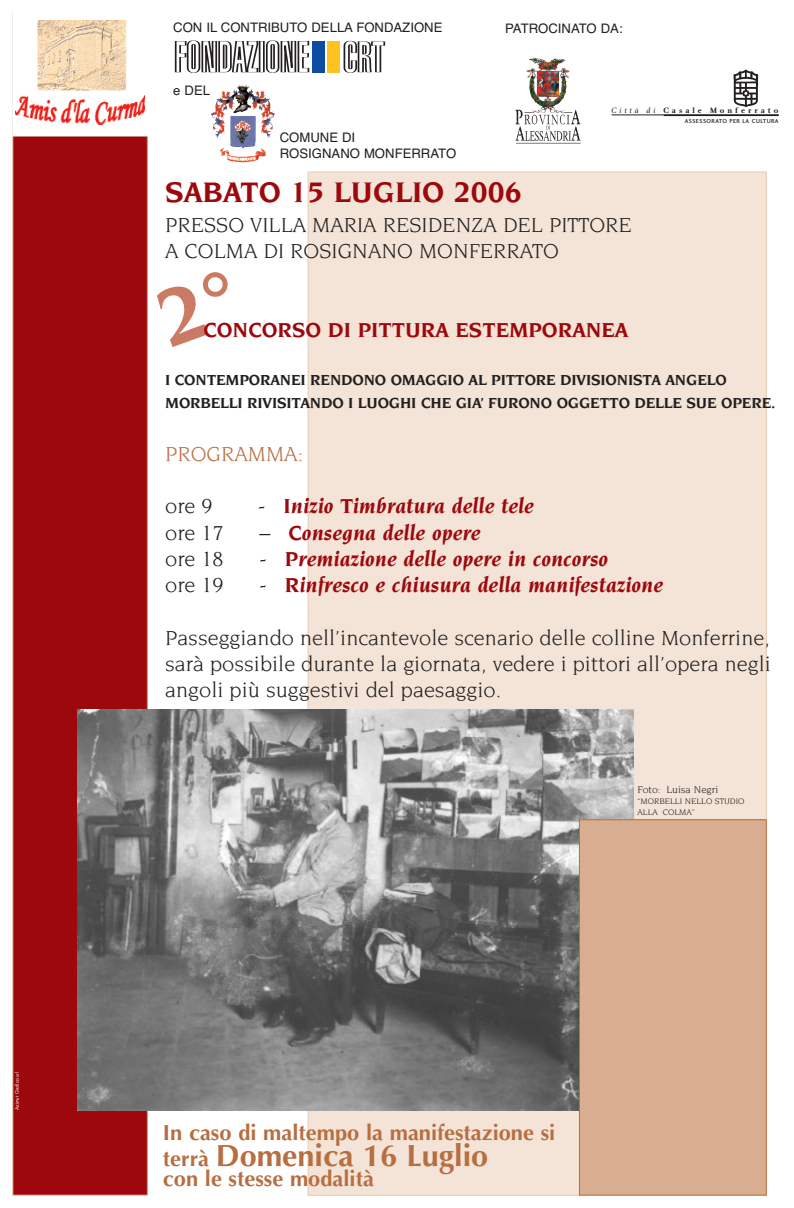
<style>
.page{position:relative;width:794px;height:1208px;background:#fff}
.page>*{position:absolute;margin:0;border:0;box-sizing:border-box;transform-origin:0 0}
.t1{font:700 30.62px "Optima";color:#b76e41}
.t2{font:700 30.62px "Novarese";color:#9d080d}
.t3{font:21.88px/26.2px "Novarese";color:#231f20}
.t4{font:italic 700 21.88px "Novarese";color:#9d080d}
.t5{font:700 21.88px "Optima";color:#b76e41}
.t6{font:700 21.88px "Novarese";color:#9d080d}
.t7{font:21.88px "Novarese";color:#b76e41}
.t8{font:700 15.75px/23.5px "Novarese";letter-spacing:-.01em;color:#231f20}
.t9{font:13.12px/15.8px "Helvetica";color:#231f20}
.t10{font:10.5px "Novarese";color:#231f20}
.t11{font:8.75px/10.5px "Novarese";color:#231f20}
.t12{font:8.05px "Charlotte Bold Plain";letter-spacing:.365em;color:#231f20}
.t13{font:5.95px "Charlotte Sans Medium Plain";letter-spacing:.07em;color:#231f20}
.t14{font:4.81px "Futura";color:#fff}
.s1{font-family:"Charlotte Book Italic Plain"}
.s2{font-weight:400;font-style:normal;color:#231f20}
.s3{font-size:21.88px}
</style>
<div class="page">
<div style="left:308px;top:172px;width:458px;height:1023px;background:#f3e4d7"></div>
<div style="left:13px;top:13px;width:134px;height:1182px;background:#9d080d"></div>
<div style="left:12px;top:12px;width:136px;height:1184px;border:1px solid #d9ad90"></div>
<div style="left:13px;top:13px;width:134px;height:123px;background:#fff"></div>
<img style="left:15px;top:21px;width:129px;height:104px">
<div style="left:12px;top:12px;width:136px;height:124px;border:1px solid #fff"></div>
<img style="left:78px;top:709px;width:556px;height:401px">
<div style="left:579px;top:820px;width:187px;height:375px;background:#d9ad90"></div>
<div style="left:579px;top:819px;width:187px;height:377px;border:1px solid #b76e41"></div>
<svg style="left:175px;top:41px;width:210px;height:32px"></svg>
<div style="left:312px;top:41px;width:13px;height:32px;background:#0d4da1"></div>
<div style="left:327px;top:41px;width:13px;height:32px;background:#fec221"></div>
<img style="left:210px;top:85px;width:65px;height:45px">
<svg style="left:516px;top:101px;width:65px;height:43px"></svg>
<svg style="left:515px;top:109px;width:65px;height:34px"></svg>
<svg style="left:537px;top:58px;width:7px;height:3px"></svg>
<hr style="left:611px;top:115px;width:167px;height:1px;background:#231f20">
<img style="left:733px;top:69px;width:26px;height:38px">
<p class="t14" style="left:15px;top:1110px;width:40px;rotate:-90deg">Azimut Grafica srl</p>
<p class="t9" style="left:173px;top:19px;width:271px">CON IL CONTRIBUTO DELLA FONDAZIONE</p>
<p class="t9" style="left:173px;top:82px;width:38px">e DEL</p>
<p class="t9" style="left:280px;top:129px;width:178px">COMUNE DI<br>ROSIGNANO MONFERRATO</p>
<p class="t9" style="left:505px;top:20px;width:119px">PATROCINATO DA:</p>
<p class="t12" style="left:611px;top:107px;width:168px"><span class="s1">Città di</span> Casale Monferrato</p>
<p class="t13" style="left:684px;top:119px;width:95px">ASSESSORATO PER LA CULTURA</p>
<h1 class="t2" style="left:165px;top:179px;width:358px">SABATO 15 LUGLIO 2006</h1>
<p class="t3" style="left:165px;top:213px;width:468px">PRESSO VILLA MARIA RESIDENZA DEL PITTORE<br>A COLMA DI ROSIGNANO MONFERRATO</p>
<p class="t6" style="left:203px;top:321px;width:426px">CONCORSO DI PITTURA ESTEMPORANEA</p>
<p class="t8" style="left:165px;top:369px;width:612px">I CONTEMPORANEI RENDONO OMAGGIO AL PITTORE DIVISIONISTA ANGELO<br>MORBELLI RIVISITANDO I LUOGHI CHE GIA’ FURONO OGGETTO DELLE SUE OPERE.</p>
<p class="t7" style="left:165px;top:445px;width:139px">PROGRAMMA:</p>
<p class="t3" style="left:165px;top:494px;width:49px">ore 9</p>
<p class="t4" style="left:258px;top:497px;width:277px"><span class="s2">-</span> Inizio Timbratura delle tele</p>
<p class="t3" style="left:165px;top:520px;width:60px">ore 17</p>
<p class="t4" style="left:259px;top:523px;width:222px"><span class="s2">–</span> Consegna delle opere</p>
<p class="t3" style="left:165px;top:547px;width:60px">ore 18</p>
<p class="t4" style="left:259px;top:549px;width:350px"><span class="s2">-</span> Premiazione delle opere in concorso</p>
<p class="t3" style="left:165px;top:573px;width:60px">ore 19</p>
<p class="t4" style="left:259px;top:576px;width:405px"><span class="s2">-</span> Rinfresco e chiusura della manifestazione</p>
<p class="t3" style="left:165px;top:625px;width:607px;text-align:justify">Passeggiando nell’incantevole scenario delle colline Monferrine, sarà possibile durante la giornata, vedere i pittori all’opera negli angoli più suggestivi del paesaggio.</p>
<p class="t10" style="left:637px;top:785px;width:82px">Foto: Luisa Negri</p>
<p class="t11" style="left:637px;top:796px;width:108px">“MORBELLI NELLO STUDIO<br>ALLA COLMA”</p>
<p class="t5" style="left:163px;top:1123px;width:394px">In caso di maltempo la manifestazione si</p>
<h1 class="t1" style="left:163px;top:1143px;width:327px"><span class="s3">terrà</span> Domenica 16 Luglio</h1>
<p class="t5" style="left:163px;top:1170px;width:212px">con le stesse modalità</p>
</div>
